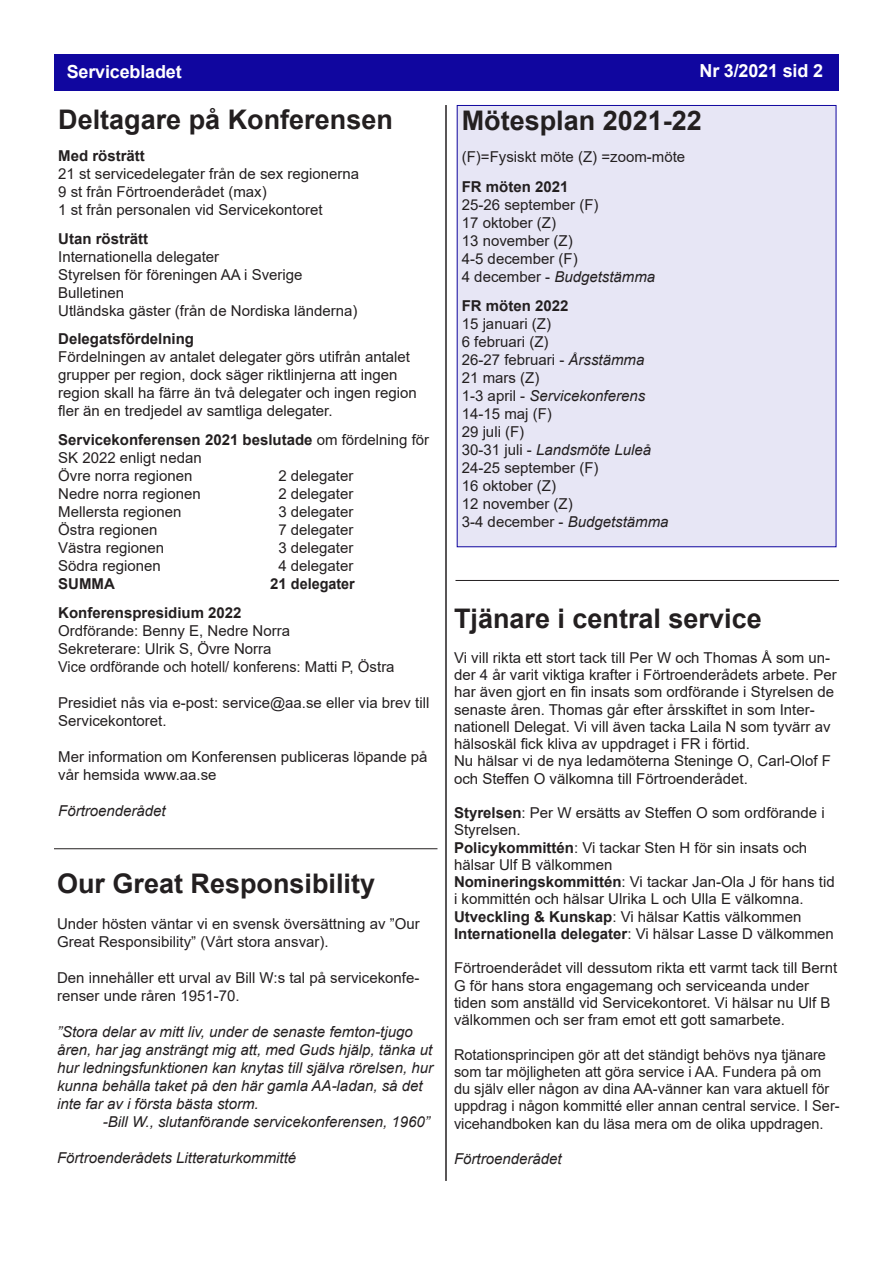
<style>
.page{position:relative;width:893px;height:1263px;background:#fff}
.page>*{position:absolute;margin:0;border:0;box-sizing:border-box;transform-origin:0 0}
.t1{font:700 27px "Arial";color:#231f20}
.t2{font:700 18px "Arial";letter-spacing:-.01em;color:#fff}
.t3{font:15px/17.2px "Arial";color:#231f20}
.t4{font:italic 15px/18px "Arial";color:#231f20}
.t5{font:700 15px "Arial";color:#231f20}
.t6{font:15px "Arial";color:#231f20;scale:.96 1}
.s1{font-weight:700}
.s2{font-style:normal}
.s3{font-style:italic}
.s4{font-weight:400}
</style>
<div class="page">
<div style="left:54px;top:54px;width:785px;height:36px;background:#10069f"></div>
<hr style="left:445px;top:105px;width:2px;height:1076px;background:#231f20">
<div style="left:457px;top:105px;width:379px;height:442px;background:#e7e6f5"></div>
<hr style="left:54px;top:848px;width:383px;height:1px;background:#231f20">
<hr style="left:455px;top:580px;width:384px;height:1px;background:#231f20">
<p class="t2" style="left:67px;top:59px;width:116px">Servicebladet</p>
<p class="t2" style="left:699px;top:58px;width:125px">Nr 3/2021 sid 2</p>
<p class="t1" style="left:58px;top:101px;width:336px">Deltagare på Konferensen</p>
<p class="t5" style="left:58px;top:145px;width:88px">Med rösträtt</p>
<p class="t3" style="left:58px;top:165px;width:302px">21 st servicedelegater från de sex regionerna</p>
<p class="t3" style="left:58px;top:183px;width:210px">9 st från Förtroenderådet (max)</p>
<p class="t3" style="left:58px;top:201px;width:266px">1 st från personalen vid Servicekontoret</p>
<p class="t5" style="left:58px;top:228px;width:91px">Utan rösträtt</p>
<p class="t3" style="left:58px;top:247px;width:162px">Internationella delegater</p>
<p class="t3" style="left:58px;top:265px;width:246px">Styrelsen för föreningen AA i Sverige</p>
<p class="t3" style="left:58px;top:283px;width:67px">Bulletinen</p>
<p class="t3" style="left:58px;top:301px;width:301px">Utländska gäster (från de Nordiska länderna)</p>
<p class="t5" style="left:58px;top:328px;width:137px">Delegatsfördelning</p>
<p class="t3" style="left:58px;top:348px;width:360px;line-height:18px">Fördelningen av antalet delegater görs utifrån antalet grupper per region, dock säger riktlinjerna att ingen region skall ha färre än två delegater och ingen region fler än en tredjedel av samtliga delegater.</p>
<p class="t3" style="left:58px;top:431px;width:373px;line-height:18px"><span class="s1">Servicekonferensen 2021 beslutade</span> om fördelning för<br>SK 2022 enligt nedan</p>
<p class="t3" style="left:58px;top:467px;width:136px">Övre norra regionen</p>
<p class="t3" style="left:278px;top:467px;width:77px">2 delegater</p>
<p class="t3" style="left:58px;top:485px;width:144px">Nedre norra regionen</p>
<p class="t3" style="left:278px;top:485px;width:77px">2 delegater</p>
<p class="t3" style="left:58px;top:503px;width:125px">Mellersta regionen</p>
<p class="t3" style="left:278px;top:503px;width:77px">3 delegater</p>
<p class="t3" style="left:58px;top:521px;width:101px">Östra regionen</p>
<p class="t3" style="left:278px;top:521px;width:77px">7 delegater</p>
<p class="t3" style="left:58px;top:539px;width:107px">Västra regionen</p>
<p class="t3" style="left:278px;top:539px;width:77px">3 delegater</p>
<p class="t3" style="left:58px;top:557px;width:104px">Södra regionen</p>
<p class="t3" style="left:278px;top:557px;width:77px">4 delegater</p>
<p class="t5" style="left:58px;top:573px;width:58px">SUMMA</p>
<p class="t5" style="left:270px;top:573px;width:86px">21 delegater</p>
<p class="t5" style="left:58px;top:602px;width:185px">Konferenspresidium 2022</p>
<p class="t3" style="left:58px;top:622px;width:233px">Ordförande: Benny E, Nedre Norra</p>
<p class="t3" style="left:58px;top:640px;width:215px">Sekreterare: Ulrik S, Övre Norra</p>
<p class="t6" style="left:58px;top:656px;width:352px">Vice ordförande och hotell/ konferens: Matti P, Östra</p>
<p class="t3" style="left:58px;top:694px;width:373px;line-height:18px">Presidiet nås via e-post: service@aa.se eller via brev till<br>Servicekontoret.</p>
<p class="t3" style="left:58px;top:748px;width:371px;line-height:18px">Mer information om Konferensen publiceras löpande på vår hemsida www.aa.se</p>
<p class="t4" style="left:58px;top:802px;width:109px">Förtroenderådet</p>
<p class="t1" style="left:462px;top:101px;width:242px">Mötesplan 2021-22</p>
<p class="t3" style="left:462px;top:148px;width:225px">(F)=Fysiskt möte (Z) =zoom-möte</p>
<p class="t5" style="left:462px;top:176px;width:108px">FR möten 2021</p>
<p class="t3" style="left:462px;top:196px;width:138px">25-26 september (F)</p>
<p class="t3" style="left:462px;top:214px;width:96px">17 oktober (Z)</p>
<p class="t3" style="left:462px;top:232px;width:112px">13 november (Z)</p>
<p class="t3" style="left:462px;top:250px;width:117px">4-5 december (F)</p>
<p class="t4" style="left:462px;top:268px;width:195px"><span class="s2">4 december -</span> Budgetstämma</p>
<p class="t5" style="left:462px;top:295px;width:108px">FR möten 2022</p>
<p class="t3" style="left:462px;top:315px;width:91px">15 januari (Z)</p>
<p class="t3" style="left:462px;top:333px;width:88px">6 februari (Z)</p>
<p class="t3" style="left:462px;top:351px;width:184px">26-27 februari - <span class="s3">Årsstämma</span></p>
<p class="t3" style="left:462px;top:369px;width:79px">21 mars (Z)</p>
<p class="t4" style="left:462px;top:387px;width:185px"><span class="s2">1-3 april -</span> Servicekonferens</p>
<p class="t3" style="left:462px;top:405px;width:92px">14-15 maj (F)</p>
<p class="t3" style="left:462px;top:423px;width:64px">29 juli (F)</p>
<p class="t4" style="left:462px;top:441px;width:191px"><span class="s2">30-31 juli -</span> Landsmöte Luleå</p>
<p class="t3" style="left:462px;top:459px;width:138px">24-25 september (F)</p>
<p class="t3" style="left:462px;top:477px;width:96px">16 oktober (Z)</p>
<p class="t3" style="left:462px;top:495px;width:112px">12 november (Z)</p>
<p class="t3" style="left:462px;top:513px;width:208px">3-4 december - <span class="s3">Budgetstämma</span></p>
<p class="t1" style="left:454px;top:600px;width:309px">Tjänare i central service</p>
<p class="t3" style="left:454px;top:649px;width:384px">Vi vill rikta ett stort tack till Per W och Thomas Å som un&shy;der 4 år varit viktiga krafter i Förtroenderådets arbete. Per har även gjort en fin insats som ordförande i Styrelsen de senaste åren. Thomas går efter årsskiftet in som Inter&shy;nationell Delegat. Vi vill även tacka Laila N som tyvärr av hälsoskäl fick kliva av uppdraget i FR i förtid.</p>
<p class="t3" style="left:454px;top:752px;width:378px">Nu hälsar vi de nya ledamöterna Steninge O, Carl-Olof F och Steffen O välkomna till Förtroenderådet.</p>
<p class="t3" style="left:454px;top:804px;width:372px"><span class="s1">Styrelsen</span>: Per W ersätts av Steffen O som ordförande i<br>Styrelsen.</p>
<p class="t3" style="left:454px;top:839px;width:355px"><span class="s1">Policykommittén</span>: Vi tackar Sten H för sin insats och hälsar Ulf B välkommen</p>
<p class="t3" style="left:454px;top:873px;width:382px"><span class="s1">Nomineringskommittén</span>: Vi tackar Jan-Ola J för hans tid i kommittén och hälsar Ulrika L och Ulla E välkomna.</p>
<p class="t3" style="left:454px;top:908px;width:349px"><span class="s1">Utveckling &amp; Kunskap</span>: Vi hälsar Kattis välkommen</p>
<p class="t5" style="left:454px;top:923px;width:381px">Internationella delegater<span class="s4">: Vi hälsar Lasse D välkommen</span></p>
<p class="t3" style="left:454px;top:959px;width:385px">Förtroenderådet vill dessutom rikta ett varmt tack till Bernt G för hans stora engagemang och serviceanda under tiden som anställd vid Servicekontoret. Vi hälsar nu Ulf B välkommen och ser fram emot ett gott samarbete.</p>
<p class="t3" style="left:454px;top:1046px;width:387px">Rotationsprincipen gör att det ständigt behövs nya tjänare som tar möjligheten att göra service i AA. Fundera på om du själv eller någon av dina AA-vänner kan vara aktuell för uppdrag i någon kommitté eller annan central service. I Ser&shy;vicehandboken kan du läsa mera om de olika uppdragen.</p>
<p class="t4" style="left:454px;top:1150px;width:109px">Förtroenderådet</p>
<p class="t1" style="left:57px;top:864px;width:320px">Our Great Responsibility</p>
<p class="t3" style="left:57px;top:914px;width:364px;line-height:18px">Under hösten väntar vi en svensk översättning av ”Our<br>Great Responsibility” (Vårt stora ansvar).</p>
<p class="t3" style="left:57px;top:968px;width:364px;line-height:18px">Den innehåller ett urval av Bill W:s tal på servicekonfe&shy;renser unde råren 1951-70.</p>
<p class="t4" style="left:57px;top:1023px;width:377px">”Stora delar av mitt liv, under de senaste femton-tjugo åren, har jag ansträngt mig att, med Guds hjälp, tänka ut hur ledningsfunktionen kan knytas till själva rörelsen, hur kunna behålla taket på den här gamla AA-ladan, så det inte far av i första bästa storm.</p>
<p class="t4" style="left:103px;top:1113px;width:329px">-Bill W., slutanförande servicekonferensen, 1960”</p>
<p class="t4" style="left:57px;top:1149px;width:241px">Förtroenderådets Litteraturkommitté</p>
</div>
